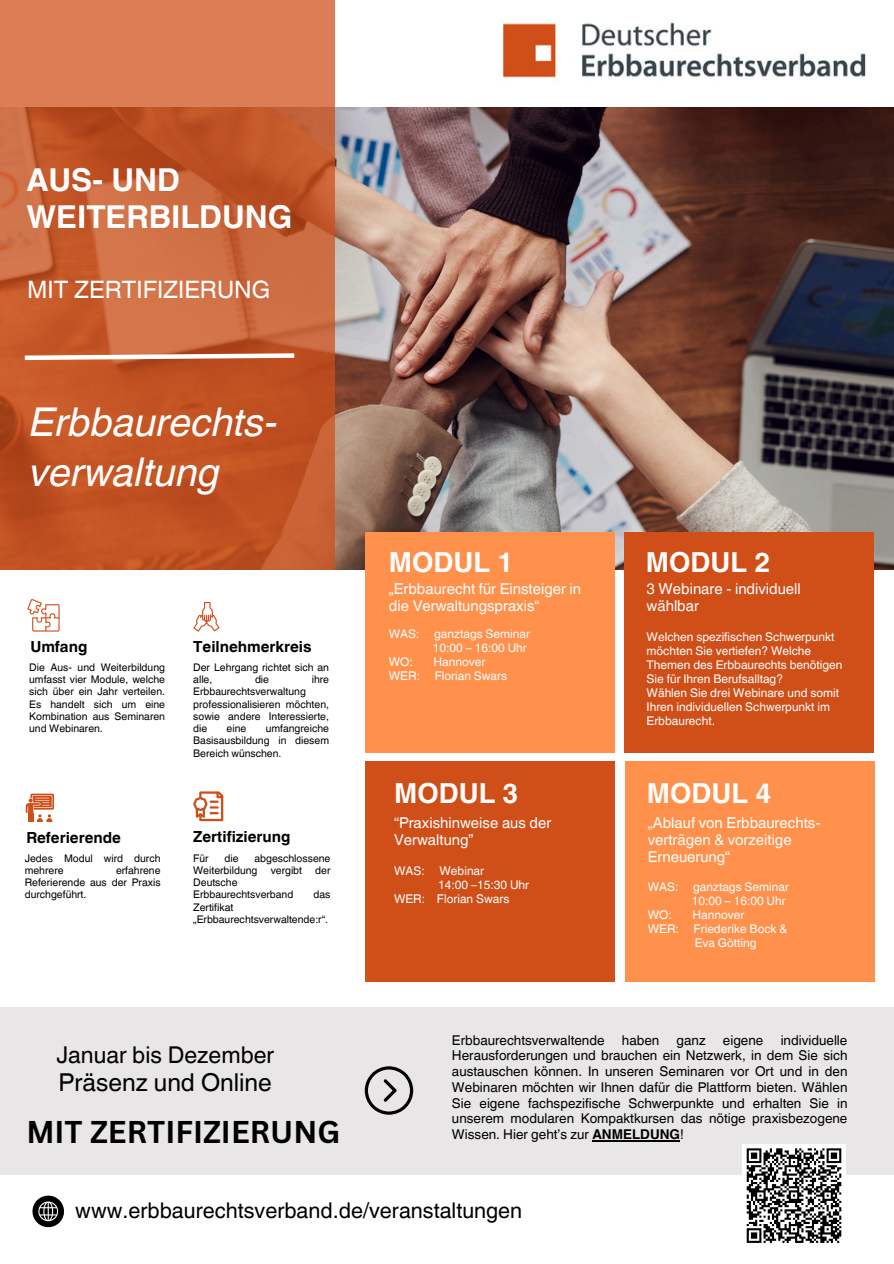
<style>
.page{position:relative;width:894px;height:1264px;background:#fff}
.page>*{position:absolute;margin:0;border:0;box-sizing:border-box;transform-origin:0 0}
.t1{font:italic 39.6px/49.5px "Helvetica World";color:#fff}
.t2{font:700 31.5px/37.2px "Helvetica World";color:#fff}
.t3{font:700 30.6px "Canva Sans";color:#000}
.t4{font:700 27.6px "Helvetica World";color:#fff}
.t5{font:24.6px "Helvetica World";color:#000}
.t6{font:24px "Helvetica World";color:#fff}
.t7{font:23.1px "Helvetica World";color:#000}
.t8{font:21.6px "Helvetica World";color:#000}
.t9{font:700 15.3px "Helvetica World";color:#000}
.t10{font:15px/17px "Helvetica World";color:#fff}
.t11{font:13.5px/15.8px "Helvetica World";color:#000;text-align:justify}
.t12{font:12px/14px "Helvetica World";color:#fff}
.t13{font:10.5px/12.3px "Helvetica World";color:#000}
.s1{font-weight:700}
</style>
<div class="page">
<img style="left:335px;top:107px;width:558px;height:463px">
<svg style="left:0;top:0;width:335px;height:570px;background:#c86134"></svg>
<div style="left:365px;top:532px;width:250px;height:221px;background:#ff914d"></div>
<div style="left:624px;top:532px;width:249px;height:221px;background:#d04f19"></div>
<div style="left:0;top:1007px;width:893px;height:167px;background:#e8e6e6"></div>
<svg style="left:32px;top:1195px;width:32px;height:32px"></svg>
<svg style="left:364px;top:1066px;width:49px;height:48px"></svg>
<div style="left:365px;top:761px;width:249px;height:221px;background:#d04f19"></div>
<div style="left:624px;top:761px;width:250px;height:220px;background:#ff914d"></div>
<svg style="left:20px;top:351px;width:279px;height:11px"></svg>
<img style="left:503px;top:22px;width:363px;height:56px">
<svg style="left:193px;top:791px;width:30px;height:30px"></svg>
<svg style="left:26px;top:793px;width:28px;height:28px"></svg>
<svg style="left:27px;top:599px;width:33px;height:32px"></svg>
<svg style="left:193px;top:602px;width:26px;height:29px"></svg>
<hr style="left:592px;top:1140px;width:88px;height:1px;background:#000">
<div style="left:742px;top:1144px;width:103px;height:103px;background:#fff"></div>
<svg style="left:746px;top:1148px;width:96px;height:95px"></svg>
<p class="t2" style="left:26px;top:158px;width:267px">AUS- UND<br>WEITERBILDUNG</p>
<p class="t6" style="left:27px;top:275px;width:244px">MIT ZERTIFIZIERUNG</p>
<h6 class="t1" style="left:30px;top:393px;width:249px">Erbbaurechts&shy;verwaltung</h6>
<h3 class="t9" style="left:30px;top:634px;width:58px">Umfang</h3>
<p class="t9" style="left:193px;top:634px;width:120px">Teilnehmerkreis</p>
<p class="t13" style="left:29px;top:661px;width:137px;text-align:justify">Die Aus- und Weiterbildung umfasst vier Module, welche sich über ein Jahr verteilen.<br>Es handelt sich um eine Kombination aus Seminaren und Webinaren.</p>
<h6 class="t13" style="left:193px;top:661px;width:137px">Der Lehrgang richtet sich an alle,</h6>
<h6 class="t13" style="left:255px;top:673px;width:16px">die</h6>
<h6 class="t13" style="left:311px;top:673px;width:19px">ihre</h6>
<h6 class="t13" style="left:193px;top:685px;width:137px">Erbbaurechtsverwaltung professionalisieren möchten, sowie andere Interessierte, die</h6>
<h6 class="t13" style="left:193px;top:722px;width:137px;text-align:justify;text-indent:72px">umfangreiche Basisausbildung in diesem Bereich wünschen.</h6>
<h6 class="t13" style="left:226px;top:722px;width:21px">eine</h6>
<p class="t9" style="left:26px;top:824px;width:96px">Referierende</p>
<p class="t9" style="left:193px;top:823px;width:99px">Zertifizierung</p>
<p class="t13" style="left:25px;top:851px;width:137px">Jedes Modul wird durch mehrere</p>
<p class="t13" style="left:193px;top:851px;width:139px;text-indent:61px">abgeschlossene<br>Weiterbildung</p>
<p class="t13" style="left:193px;top:851px;width:17px">Für</p>
<p class="t13" style="left:224px;top:851px;width:16px">die</p>
<p class="t13" style="left:25px;top:864px;width:137px;text-align:justify;text-indent:91px">erfahrene Referierende aus der Praxis durchgeführt.</p>
<p class="t13" style="left:270px;top:864px;width:61px">vergibt der</p>
<p class="t13" style="left:193px;top:876px;width:102px">Deutsche<br>Erbbaurechtsverband</p>
<p class="t13" style="left:313px;top:888px;width:18px">das</p>
<p class="t13" style="left:193px;top:900px;width:136px">Zertifikat „Erbbaurechtsverwaltende:r“.</p>
<p class="t7" style="left:56px;top:1041px;width:219px">Januar bis Dezember</p>
<p class="t5" style="left:59px;top:1068px;width:215px">Präsenz und Online</p>
<h1 class="t3" style="left:26px;top:1110px;width:315px">MIT ZERTIFIZIERUNG</h1>
<p class="t4" style="left:389px;top:540px;width:126px">MODUL 1</p>
<h3 class="t10" style="left:389px;top:580px;width:194px;line-height:17.5px">„Erbbaurecht für Einsteiger in die Verwaltungspraxis“</h3>
<p class="t12" style="left:389px;top:627px;width:142px">WAS: ganztags Seminar</p>
<p class="t12" style="left:432px;top:641px;width:95px">10:00 – 16:00 Uhr</p>
<p class="t12" style="left:389px;top:655px;width:26px">WO:</p>
<p class="t12" style="left:433px;top:655px;width:53px">Hannover</p>
<p class="t12" style="left:389px;top:669px;width:120px">WER: Florian Swars</p>
<p class="t4" style="left:394px;top:770px;width:126px">MODUL 3</p>
<h6 class="t10" style="left:394px;top:814px;width:159px">“Praxishinweise aus der<br>Verwaltung”</h6>
<h6 class="t12" style="left:394px;top:863px;width:91px">WAS: Webinar</h6>
<p class="t12" style="left:438px;top:877px;width:92px">14:00 –15:30 Uhr</p>
<p class="t12" style="left:394px;top:891px;width:117px">WER: Florian Swars</p>
<p class="t4" style="left:645px;top:540px;width:126px">MODUL 2</p>
<p class="t10" style="left:646px;top:580px;width:156px">3 Webinare - individuell wählbar</p>
<p class="t12" style="left:646px;top:630px;width:197px">Welchen spezifischen Schwerpunkt möchten Sie vertiefen? Welche<br>Themen des Erbbaurechts benötigen<br>Sie für Ihren Berufsalltag?</p>
<p class="t12" style="left:646px;top:686px;width:194px">Wählen Sie drei Webinare und somit<br>Ihren individuellen Schwerpunkt im<br>Erbbaurecht.</p>
<h3 class="t4" style="left:646px;top:770px;width:126px">MODUL 4</h3>
<p class="t10" style="left:647px;top:814px;width:174px">„Ablauf von Erbbaurechts&shy;verträgen &amp; vorzeitige<br>Erneuerung“</p>
<p class="t12" style="left:647px;top:879px;width:143px">WAS: ganztags Seminar</p>
<p class="t12" style="left:691px;top:893px;width:95px">10:00 – 16:00 Uhr</p>
<p class="t12" style="left:647px;top:907px;width:26px">WO:</p>
<p class="t12" style="left:692px;top:907px;width:53px">Hannover</p>
<p class="t12" style="left:647px;top:921px;width:141px">WER: Friederike Bock &amp;</p>
<p class="t12" style="left:694px;top:935px;width:63px">Eva Götting</p>
<h3 class="t11" style="left:452px;top:1032px;width:397px;text-indent:328px">individuelle Herausforderungen und brauchen ein Netzwerk, in dem Sie sich austauschen können. In unseren Seminaren vor Ort und in den Webinaren möchten wir Ihnen dafür die Plattform bieten. Wählen Sie eigene fachspezifische Schwerpunkte und erhalten Sie in unserem modularen Kompaktkursen das nötige praxisbezogene Wissen. Hier geht’s zur <span class="s1">ANMELDUNG</span>!</h3>
<h3 class="t11" style="left:452px;top:1032px;width:154px">Erbbaurechtsverwaltende</h3>
<h3 class="t11" style="left:621px;top:1032px;width:39px">haben</h3>
<h3 class="t11" style="left:676px;top:1032px;width:31px">ganz</h3>
<h3 class="t11" style="left:722px;top:1032px;width:42px">eigene</h3>
<h4 class="t8" style="left:75px;top:1197px;width:448px">www.erbbaurechtsverband.de/veranstaltungen</h4>
</div>
